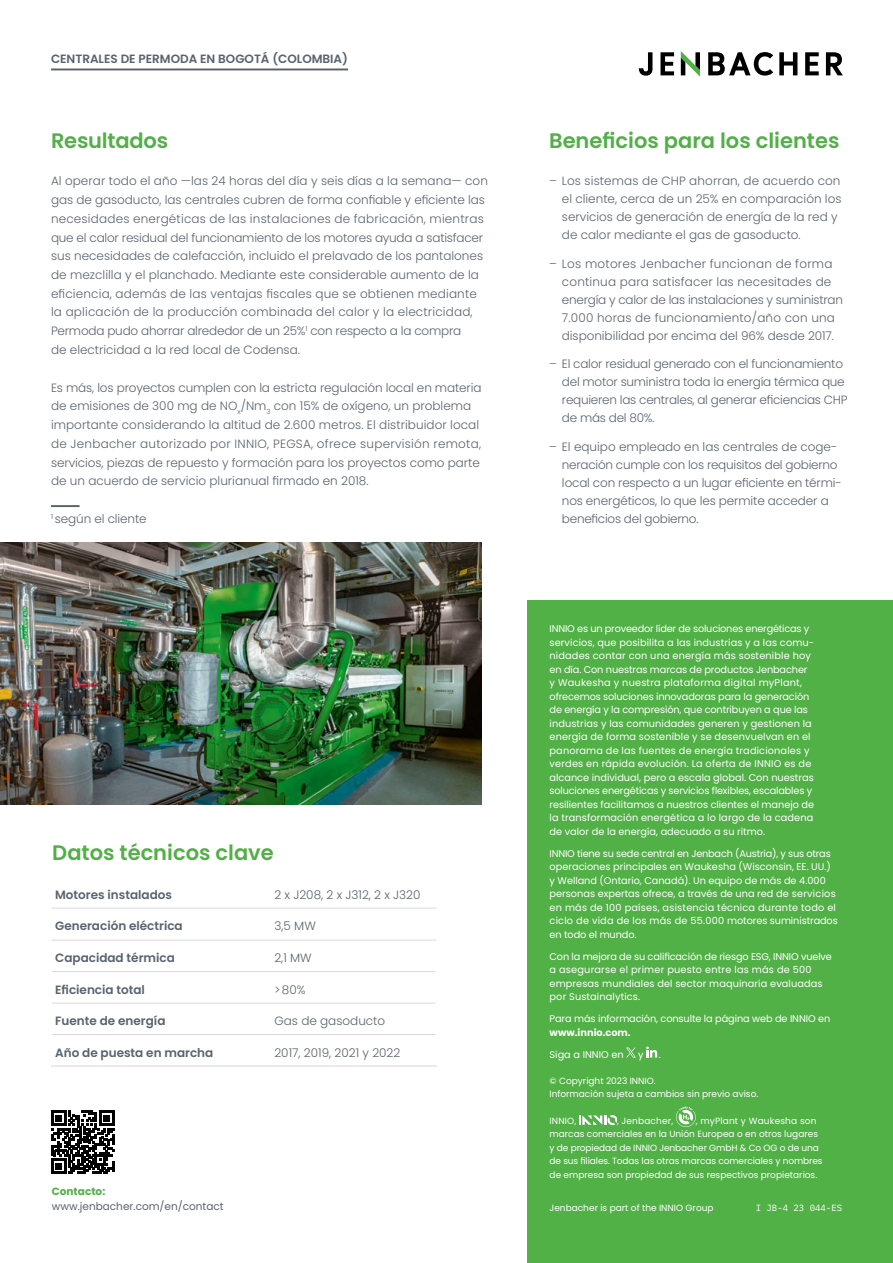
<style>
.page{position:relative;width:893px;height:1263px;background:#fff}
.page>*{position:absolute;margin:0;border:0;box-sizing:border-box;transform-origin:0 0}
.t1{font:600 21px "Poppins";color:#51b046}
.t2{font:300 12px/18.8px "Poppins";color:#58636e}
.t3{font:300 12px/18px "Poppins";letter-spacing:-.02em;color:#58636e}
.t4{font:600 12px "Poppins";color:#58636e}
.t5{font:10.5px "Poppins";color:#58636e}
.t6{font:700 10.5px "Poppins";color:#51b046}
.t7{font:9.75px/13.5px "Poppins";color:#fff}
.t8{font:700 9.75px "Poppins";color:#fff}
.t9{font:9px/13.5px "Poppins";color:#fff}
.t10{font:9px "IBM Plex Mono";color:#fff}
.t11{font:9px "Poppins";letter-spacing:.02em;color:#fff}
</style>
<div class="page">
<div style="left:527px;top:600px;width:366px;height:663px;background:#51b046"></div>
<svg style="left:579px;top:1115px;width:38px;height:10px"></svg>
<svg style="left:676px;top:1106px;width:20px;height:21px"></svg>
<hr style="left:51px;top:908px;width:220px;height:1px;background:#d5d8db">
<hr style="left:271px;top:908px;width:166px;height:1px;background:#d5d8db">
<hr style="left:51px;top:940px;width:220px;height:1px;background:#d5d8db">
<hr style="left:271px;top:940px;width:166px;height:1px;background:#d5d8db">
<hr style="left:52px;top:971px;width:219px;height:1px;background:#d5d8db">
<hr style="left:52px;top:1003px;width:219px;height:1px;background:#d5d8db">
<hr style="left:271px;top:971px;width:164px;height:1px;background:#d5d8db">
<hr style="left:271px;top:1003px;width:164px;height:1px;background:#d5d8db">
<hr style="left:52px;top:1034px;width:219px;height:1px;background:#d5d8db">
<hr style="left:51px;top:1066px;width:220px;height:1px;background:#d5d8db">
<hr style="left:271px;top:1034px;width:164px;height:1px;background:#d5d8db">
<hr style="left:271px;top:1066px;width:166px;height:1px;background:#d5d8db">
<hr style="left:51px;top:908px;width:1px;height:32px;background:#fff">
<hr style="left:435px;top:908px;width:2px;height:32px;background:#fff">
<hr style="left:51px;top:68px;width:297px;height:2px;background:#58636e">
<svg style="left:51px;top:1110px;width:63px;height:64px"></svg>
<img style="left:0;top:543px;width:481px;height:261px">
<hr style="left:51px;top:505px;width:29px;height:2px;background:#58636e">
<svg style="left:626px;top:1047px;width:10px;height:10px"></svg>
<svg style="left:646px;top:1046px;width:11px;height:11px"></svg>
<svg style="left:708px;top:52px;width:65px;height:24px"></svg>
<svg style="left:779px;top:52px;width:18px;height:23px"></svg>
<svg style="left:805px;top:52px;width:14px;height:23px"></svg>
<svg style="left:826px;top:52px;width:17px;height:23px"></svg>
<svg style="left:660px;top:52px;width:14px;height:23px"></svg>
<svg style="left:639px;top:52px;width:13px;height:24px"></svg>
<svg style="left:681px;top:51px;width:19px;height:26px"></svg>
<p class="t4" style="left:51px;top:52px;width:298px">CENTRALES DE PERMODA EN BOGOTÁ (COLOMBIA)</p>
<h1 class="t1" style="left:51px;top:128px;width:119px">Resultados</h1>
<p class="t2" style="left:51px;top:172px;width:438px">Al operar todo el año —las 24 horas del día y seis días a la semana— con gas de gasoducto, las centrales cubren de forma confiable y eficiente las necesidades energéticas de las instalaciones de fabricación, mientras que el calor residual del funcionamiento de los motores ayuda a satisfacer sus necesidades de calefacción, incluido el prelavado de los pantalones de mezclilla y el planchado. Mediante este considerable aumento de la eficiencia, además de las ventajas fiscales que se obtienen mediante la aplicación de la producción combinada del calor y la electricidad, Permoda pudo ahorrar alrededor de un 25%<sup>1</sup> con respecto a la compra<br>de electricidad a la red local de Codensa.</p>
<p class="t2" style="left:51px;top:378px;width:432px">Es más, los proyectos cumplen con la estricta regulación local en materia de emisiones de 300 mg de NO<sub>x</sub>/Nm<sub>3</sub> con 15% de oxígeno, un problema importante considerando la altitud de 2.600 metros. El distribuidor local de Jenbacher autorizado por INNIO, PEGSA, ofrece supervisión remota, servicios, piezas de repuesto y formación para los proyectos como parte de un acuerdo de servicio plurianual firmado en 2018.</p>
<p class="t2" style="left:51px;top:509px;width:97px"><sup>1</sup> según el cliente</p>
<h1 class="t1" style="left:52px;top:841px;width:223px">Datos técnicos clave</h1>
<p class="t4" style="left:55px;top:887px;width:118px">Motores instalados</p>
<p class="t2" style="left:274px;top:885px;width:147px">2 x J208, 2 x J312, 2 x J320</p>
<p class="t4" style="left:55px;top:919px;width:129px">Generación eléctrica</p>
<p class="t2" style="left:274px;top:917px;width:43px">3,5 MW</p>
<p class="t4" style="left:55px;top:951px;width:121px">Capacidad térmica</p>
<p class="t2" style="left:274px;top:949px;width:39px">2,1 MW</p>
<p class="t4" style="left:55px;top:982px;width:91px">Eficiencia total</p>
<p class="t2" style="left:274px;top:980px;width:32px">&gt;80%</p>
<p class="t4" style="left:55px;top:1014px;width:112px">Fuente de energía</p>
<p class="t2" style="left:274px;top:1011px;width:112px">Gas de gasoducto</p>
<p class="t4" style="left:55px;top:1045px;width:160px">Año de puesta en marcha</p>
<p class="t2" style="left:274px;top:1043px;width:127px">2017, 2019, 2021 y 2022</p>
<p class="t6" style="left:52px;top:1185px;width:55px">Contacto:</p>
<p class="t5" style="left:52px;top:1200px;width:173px">www.jenbacher.com/en/contact</p>
<h1 class="t1" style="left:549px;top:128px;width:292px">Beneficios para los clientes</h1>
<p class="t2" style="left:562px;top:172px;width:281px;line-height:18px;text-indent:-13px">– Los sistemas de CHP ahorran, de acuerdo con el cliente, cerca de un 25% en comparación los servicios de generación de energía de la red y de calor mediante el gas de gasoducto.</p>
<p class="t2" style="left:562px;top:254px;width:283px;line-height:18px;text-indent:-13px">– Los motores Jenbacher funcionan de forma continua para satisfacer las necesitades de energía y calor de las instalaciones y suministran 7.000 horas de funcionamiento/año con una disponibilidad por encima del 96% desde 2017.</p>
<p class="t3" style="left:562px;top:355px;width:287px;text-indent:-13px">– El calor residual generado con el funcionamiento del motor suministra toda la energía térmica que requieren las centrales, al generar eficiencias CHP de más del 80%.</p>
<p class="t2" style="left:562px;top:438px;width:281px;line-height:18px;text-indent:-13px">– El equipo empleado en las centrales de coge&shy;neración cumple con los requisitos del gobierno local con respecto a un lugar eficiente en térmi&shy;nos energéticos, lo que les permite acceder a beneficios del gobierno.</p>
<p class="t7" style="left:550px;top:622px;width:266px">INNIO es un proveedor líder de soluciones energéticas y servicios, que posibilita a las industrias y a las comu&shy;nidades contar con una energía más sostenible hoy en día. Con nuestras marcas de productos Jenbacher y Waukesha y nuestra plataforma digital myPlant, ofrecemos soluciones innovadoras para la generación de energía y la compresión, que contribuyen a que las industrias y las comunidades generen y gestionen la energía de forma sostenible y se desenvuelvan en el panorama de las fuentes de energía tradicionales y verdes en rápida evolución. La oferta de INNIO es de alcance individual, pero a escala global. Con nuestras soluciones energéticas y servicios flexibles, escalables y resilientes facilitamos a nuestros clientes el manejo de la transformación energética a lo largo de la cadena de valor de la energía, adecuado a su ritmo.</p>
<p class="t7" style="left:550px;top:846px;width:290px">INNIO tiene su sede central en Jenbach (Austria), y sus otras operaciones principales en Waukesha (Wisconsin, EE. UU.) y Welland (Ontario, Canadá). Un equipo de más de 4.000 personas expertas ofrece, a través de una red de servicios en más de 100 países, asistencia técnica durante todo el ciclo de vida de los más de 55.000 motores suministrados en todo el mundo.</p>
<p class="t7" style="left:550px;top:949px;width:284px">Con la mejora de su calificación de riesgo ESG, INNIO vuelve a asegurarse el primer puesto entre las más de 500 empresas mundiales del sector maquinaria evaluadas por Sustainalytics.</p>
<p class="t7" style="left:550px;top:1012px;width:282px">Para más información, consulte la página web de INNIO en</p>
<p class="t8" style="left:550px;top:1026px;width:83px">www.innio.com.</p>
<p class="t7" style="left:550px;top:1047px;width:76px">Siga a INNIO en</p>
<p class="t7" style="left:638px;top:1047px;width:7px">y</p>
<p class="t7" style="left:659px;top:1047px;width:4px">.</p>
<p class="t9" style="left:550px;top:1074px;width:210px">© Copyright 2023 INNIO.<br>Información sujeta a cambios sin previo aviso.</p>
<p class="t9" style="left:550px;top:1114px;width:28px">INNIO,</p>
<p class="t11" style="left:617px;top:1115px;width:58px">, Jenbacher,</p>
<p class="t9" style="left:550px;top:1114px;width:275px;text-indent:146px">, myPlant y Waukesha son marcas comerciales en la Unión Europea o en otros lugares y de propiedad de INNIO Jenbacher GmbH &amp; Co OG o de una de sus filiales. Todas las otras marcas comerciales y nombres de empresa son propiedad de sus respectivos propietarios.</p>
<p class="t9" style="left:550px;top:1201px;width:166px">Jenbacher is part of the INNIO Group</p>
<p class="t10" style="left:756px;top:1200px;width:88px">I JB-4 23 044-ES</p>
</div>
